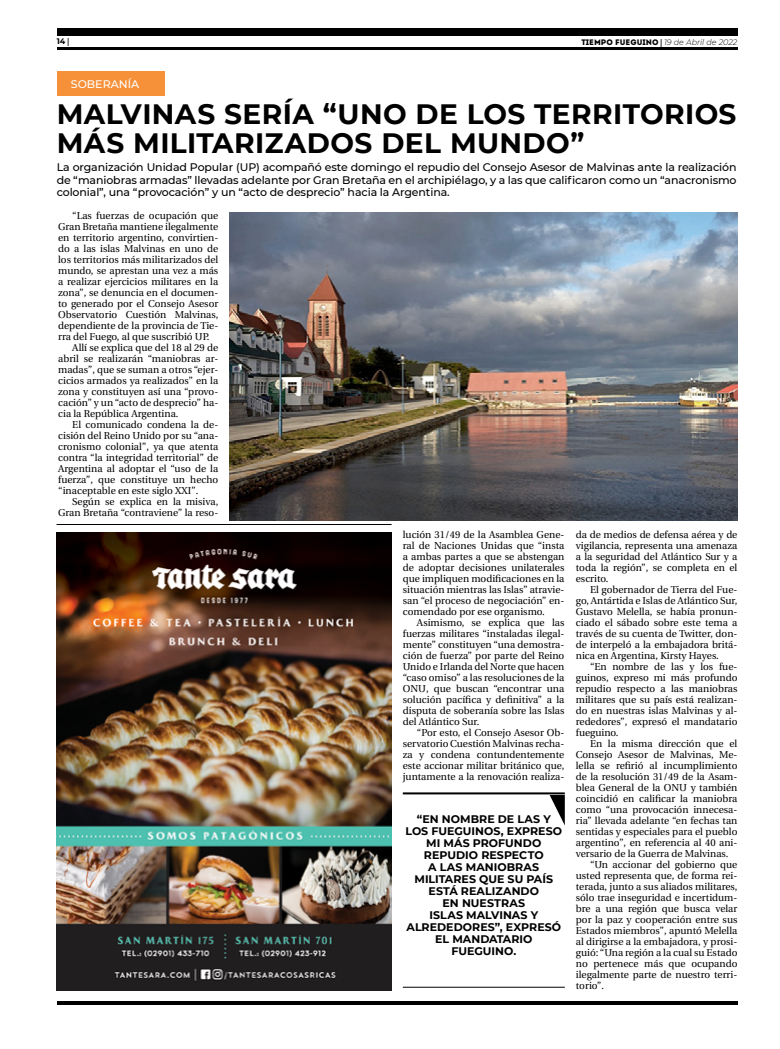
<style>
.page{position:relative;width:780px;height:1049px;background:#fff}
.page>*{position:absolute;margin:0;border:0;box-sizing:border-box;transform-origin:0 0}
.t1{font:700 28px/30px "Montserrat";letter-spacing:.015em;color:#000}
.t2{font:500 11px/12px "Montserrat";letter-spacing:-.01em;color:#000;text-align:justify}
.t3{font:700 11px/12px "Montserrat";color:#000;text-align:right}
.t4{font:500 11px "Montserrat";color:#fff}
.t5{font:10px/11px "Utopia";color:#000;text-align:justify}
.t6{font:italic 300 8px "Montserrat";color:#000}
.t7{font:700 8px "Montserrat";color:#000}
.s1{font-family:"Utopia"}
.s2{font-family:"Intro";font-weight:400;font-style:normal}
.s3{font-family:"Utopia";font-weight:700;font-style:normal}
</style>
<div class="page">
<hr style="left:57px;top:48px;width:680px;height:2px;background:#000">
<div style="left:57px;top:28px;width:680px;height:7px;background:#000"></div>
<hr style="left:57px;top:1001px;width:680px;height:4px;background:#000">
<img style="left:57px;top:532px;width:334px;height:458px">
<hr style="left:57px;top:524px;width:334px;height:1px;background:#000">
<div style="left:57px;top:72px;width:107px;height:24px;background:#f79139"></div>
<img style="left:230px;top:213px;width:507px;height:307px">
<hr style="left:403px;top:792px;width:161px;height:2px;background:#000">
<hr style="left:403px;top:987px;width:161px;height:1px;background:#000">
<svg style="left:549px;top:795px;width:15px;height:29px"></svg>
<p class="t7" style="left:57px;top:35px;width:14px">14 <span class="s1">|</span></p>
<p class="t6" style="left:581px;top:36px;width:157px"><span class="s2">TIEMPO FUEGUINO</span> <span class="s3">|</span> 19 de Abril de 2022</p>
<p class="t4" style="left:71px;top:76px;width:70px">SOBERANÍA</p>
<h1 class="t1" style="left:57px;top:97px;width:681px">MALVINAS SERÍA “UNO DE LOS TERRITORIOS<br>MÁS MILITARIZADOS DEL MUNDO”</h1>
<p class="t2" style="left:57px;top:161px;width:681px">La organización Unidad Popular (UP) acompañó este domingo el repudio del Consejo Asesor de Malvinas ante la realización de “maniobras armadas” llevadas adelante por Gran Bretaña en el archipiélago, y a las que calificaron como un “anacronismo colonial”, una “provocación” y un “acto de desprecio” hacia la Argentina.</p>
<p class="t5" style="left:72px;top:210px;width:147px">“Las fuerzas de ocupación que</p>
<p class="t5" style="left:58px;top:221px;width:162px">Gran Bretaña mantiene ilegalmente</p>
<p class="t5" style="left:58px;top:232px;width:162px">en territorio argentino, convirtien-</p>
<p class="t5" style="left:58px;top:243px;width:162px">do a las islas Malvinas en uno de</p>
<p class="t5" style="left:58px;top:254px;width:162px">los territorios más militarizados del</p>
<p class="t5" style="left:58px;top:265px;width:162px">mundo, se aprestan una vez a más</p>
<p class="t5" style="left:58px;top:276px;width:162px">a realizar ejercicios militares en la</p>
<p class="t5" style="left:58px;top:287px;width:162px">zona”, se denuncia en el documen-</p>
<p class="t5" style="left:58px;top:298px;width:162px">to generado por el Consejo Asesor</p>
<p class="t5" style="left:58px;top:309px;width:162px">Observatorio Cuestión Malvinas,</p>
<p class="t5" style="left:58px;top:320px;width:162px">dependiente de la provincia de Tie-</p>
<p class="t5" style="left:58px;top:331px;width:153px">rra del Fuego, al que suscribió UP.</p>
<p class="t5" style="left:72px;top:342px;width:147px">Allí se explica que del 18 al 29 de</p>
<p class="t5" style="left:58px;top:353px;width:162px">abril se realizarán “maniobras ar-</p>
<p class="t5" style="left:58px;top:364px;width:162px">madas”, que se suman a otros “ejer-</p>
<p class="t5" style="left:58px;top:375px;width:162px">cicios armados ya realizados” en la</p>
<p class="t5" style="left:58px;top:386px;width:162px">zona y constituyen así una “provo-</p>
<p class="t5" style="left:58px;top:397px;width:162px">cación” y un “acto de desprecio” ha-</p>
<p class="t5" style="left:58px;top:408px;width:122px">cia la República Argentina.</p>
<p class="t5" style="left:72px;top:419px;width:147px">El comunicado condena la de-</p>
<p class="t5" style="left:58px;top:430px;width:162px">cisión del Reino Unido por su “ana-</p>
<p class="t5" style="left:58px;top:441px;width:162px">cronismo colonial”, ya que atenta</p>
<p class="t5" style="left:58px;top:452px;width:162px">contra “la integridad territorial” de</p>
<p class="t5" style="left:58px;top:463px;width:162px">Argentina al adoptar el “uso de la</p>
<p class="t5" style="left:58px;top:474px;width:162px">fuerza”, que constituye un hecho</p>
<p class="t5" style="left:58px;top:485px;width:142px">“inaceptable en este siglo XXI”.</p>
<p class="t5" style="left:72px;top:496px;width:147px">Según se explica en la misiva,</p>
<p class="t5" style="left:58px;top:507px;width:162px">Gran Bretaña “contraviene” la reso-</p>
<p class="t5" style="left:403px;top:529px;width:163px">lución 31/49 de la Asamblea Gene&shy;ral de Naciones Unidas que “insta a ambas partes a que se abstengan de adoptar decisiones unilaterales que impliquen modificaciones en la situación mientras las Islas” atravie&shy;san “el proceso de negociación” en&shy;comendado por ese organismo.</p>
<p class="t5" style="left:403px;top:617px;width:163px;text-indent:14px">Asimismo, se explica que las fuerzas militares “instaladas ilegal&shy;mente” constituyen “una demostra&shy;ción de fuerza” por parte del Reino Unido e Irlanda del Norte que hacen “caso omiso” a las resoluciones de la ONU, que buscan “encontrar una solución pacífica y definitiva” a la disputa de soberanía sobre las Islas del Atlántico Sur.</p>
<p class="t5" style="left:403px;top:727px;width:163px;text-indent:14px">“Por esto, el Consejo Asesor Ob&shy;servatorio Cuestión Malvinas recha&shy;za y condena contundentemente este accionar militar británico que, juntamente a la renovación realiza-</p>
<p class="t3" style="left:417px;top:813px;width:35px">“EN NOMBRE</p>
<p class="t3" style="left:498px;top:813px;width:28px">DE LAS</p>
<p class="t3" style="left:543px;top:813px;width:8px">Y</p>
<p class="t3" style="left:405px;top:825px;width:9px">LOS</p>
<p class="t3" style="left:431px;top:825px;width:9px">FUEGUINOS</p>
<p class="t3" style="left:501px;top:825px;width:15px">, EXPRESO</p>
<p class="t3" style="left:426px;top:837px;width:27px">MI MÁS</p>
<p class="t3" style="left:473px;top:837px;width:10px">PROFUNDO</p>
<p class="t3" style="left:424px;top:849px;width:9px">REPUDIO</p>
<p class="t3" style="left:481px;top:849px;width:9px">RESPECTO</p>
<p class="t3" style="left:428px;top:861px;width:20px">A LAS</p>
<p class="t3" style="left:466px;top:861px;width:10px">MANIOBRAS</p>
<p class="t3" style="left:414px;top:873px;width:8px">MILITARES</p>
<p class="t3" style="left:479px;top:873px;width:10px">QUE</p>
<p class="t3" style="left:507px;top:873px;width:27px">SU PAÍS</p>
<p class="t3" style="left:428px;top:885px;width:9px">ESTÁ</p>
<p class="t3" style="left:442px;top:885px;width:29px">REALIZANDO<br>EN NUESTRAS</p>
<p class="t3" style="left:429px;top:909px;width:8px">ISLAS</p>
<p class="t3" style="left:466px;top:909px;width:19px">MALVINAS</p>
<p class="t3" style="left:530px;top:909px;width:8px">Y</p>
<p class="t3" style="left:406px;top:921px;width:10px">ALREDEDORES</p>
<p class="t3" style="left:495px;top:921px;width:20px">”, EXPRESÓ</p>
<p class="t3" style="left:435px;top:933px;width:27px">EL MANDATARIO<br>FUEGUINO</p>
<p class="t3" style="left:513px;top:945px;width:4px">.</p>
<p class="t5" style="left:575px;top:529px;width:163px">da de medios de defensa aérea y de vigilancia, representa una amenaza a la seguridad del Atlántico Sur y a toda la región”, se completa en el escrito.</p>
<p class="t5" style="left:575px;top:584px;width:163px;text-indent:14px">El gobernador de Tierra del Fue&shy;go, Antártida e Islas de Atlántico Sur, Gustavo Melella, se había pronun&shy;ciado el sábado sobre este tema a través de su cuenta de Twitter, don&shy;de interpeló a la embajadora britá&shy;nica en Argentina, Kirsty Hayes.</p>
<p class="t5" style="left:575px;top:661px;width:163px;text-indent:14px">“En nombre de las y los fue&shy;guinos, expreso mi más profundo repudio respecto a las maniobras militares que su país está realizan&shy;do en nuestras islas Malvinas y al&shy;rededores”, expresó el mandatario fueguino.</p>
<p class="t5" style="left:590px;top:738px;width:149px">En la misma dirección que el</p>
<p class="t5" style="left:575px;top:749px;width:163px">Consejo Asesor de Malvinas, Me-</p>
<p class="t5" style="left:575px;top:760px;width:163px">lella se refirió al incumplimiento</p>
<p class="t5" style="left:575px;top:771px;width:163px">de la resolución 31/49 de la Asam-</p>
<p class="t5" style="left:575px;top:782px;width:163px">blea General de la ONU y también</p>
<p class="t5" style="left:575px;top:793px;width:163px">coincidió en calificar la maniobra</p>
<p class="t5" style="left:575px;top:804px;width:163px">como “una provocación innecesa-</p>
<p class="t5" style="left:575px;top:815px;width:163px">ria” llevada adelante “en fechas tan</p>
<p class="t5" style="left:575px;top:826px;width:163px">sentidas y especiales para el pueblo</p>
<p class="t5" style="left:575px;top:837px;width:163px">argentino”, en referencia al 40 ani-</p>
<p class="t5" style="left:575px;top:848px;width:154px">versario de la Guerra de Malvinas.</p>
<p class="t5" style="left:590px;top:859px;width:149px">“Un accionar del gobierno que</p>
<p class="t5" style="left:575px;top:870px;width:163px">usted representa que, de forma rei-</p>
<p class="t5" style="left:575px;top:881px;width:163px">terada, junto a sus aliados militares,</p>
<p class="t5" style="left:575px;top:892px;width:163px">sólo trae inseguridad e incertidum-</p>
<p class="t5" style="left:575px;top:903px;width:163px">bre a una región que busca velar</p>
<p class="t5" style="left:575px;top:914px;width:163px">por la paz y cooperación entre sus</p>
<p class="t5" style="left:575px;top:925px;width:163px">Estados miembros”, apuntó Melella</p>
<p class="t5" style="left:575px;top:936px;width:163px">al dirigirse a la embajadora, y prosi-</p>
<p class="t5" style="left:575px;top:947px;width:163px">guió: “Una región a la cual su Estado</p>
<p class="t5" style="left:575px;top:958px;width:163px">no pertenece más que ocupando</p>
<p class="t5" style="left:575px;top:969px;width:163px">ilegalmente parte de nuestro terri-</p>
<p class="t5" style="left:575px;top:980px;width:30px">torio”.</p>
</div>
